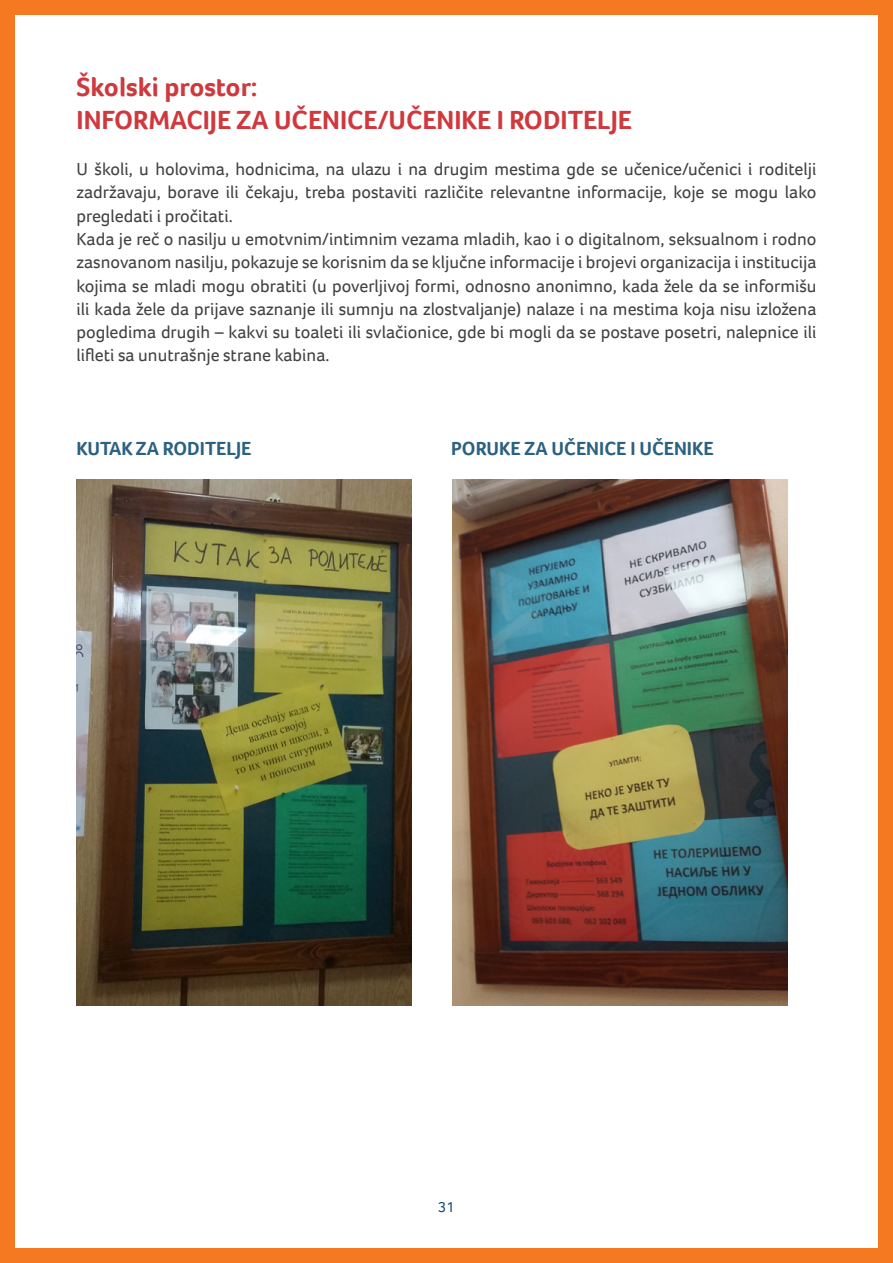
<style>
.page{position:relative;width:893px;height:1263px;background:#fff}
.page>*{position:absolute;margin:0;border:0;box-sizing:border-box;transform-origin:0 0}
.t1{font:700 27px/33px "Foco";color:#cf383d}
.t2{font:700 19.5px "Foco";color:#2c6181}
.t3{font:18px/23.2px "Foco";color:#414042}
.t4{font:15px "Foco";color:#144f73}
</style>
<div class="page">
<div style="left:0;top:0;width:893px;height:1263px;border:15px solid #f47920"></div>
<img style="left:77px;top:479px;width:335px;height:526px">
<img style="left:452px;top:479px;width:336px;height:526px">
<h1 class="t1" style="left:77px;top:70px;width:557px">Školski prostor:<br>INFORMACIJE ZA UČENICE/UČENIKE I RODITELJE</h1>
<p class="t3" style="left:77px;top:157px;width:741px">U školi, u holovima, hodnicima, na ulazu i na drugim mestima gde se učenice/učenici i roditelji zadržavaju, borave ili čekaju, treba postaviti različite relevantne informacije, koje se mogu lako pregledati i pročitati.<br>Kada je reč o nasilju u emotvnim/intimnim vezama mladih, kao i o digitalnom, seksualnom i rodno zasnovanom nasilju, pokazuje se korisnim da se ključne informacije i brojevi organizacija i institucija kojima se mladi mogu obratiti (u poverljivoj formi, odnosno anonimno, kada žele da se informišu ili kada žele da prijave saznanje ili sumnju na zlostvaljanje) nalaze i na mestima koja nisu izložena pogledima drugih – kakvi su toaleti ili svlačionice, gde bi mogli da se postave posetri, nalepnice ili lifleti sa unutrašnje strane kabina.</p>
<p class="t2" style="left:77px;top:435px;width:176px">KUTAK ZA RODITELJE</p>
<p class="t2" style="left:451px;top:435px;width:264px">PORUKE ZA UČENICE I UČENIKE</p>
<p class="t4" style="left:438px;top:1197px;width:18px">31</p>
</div>
